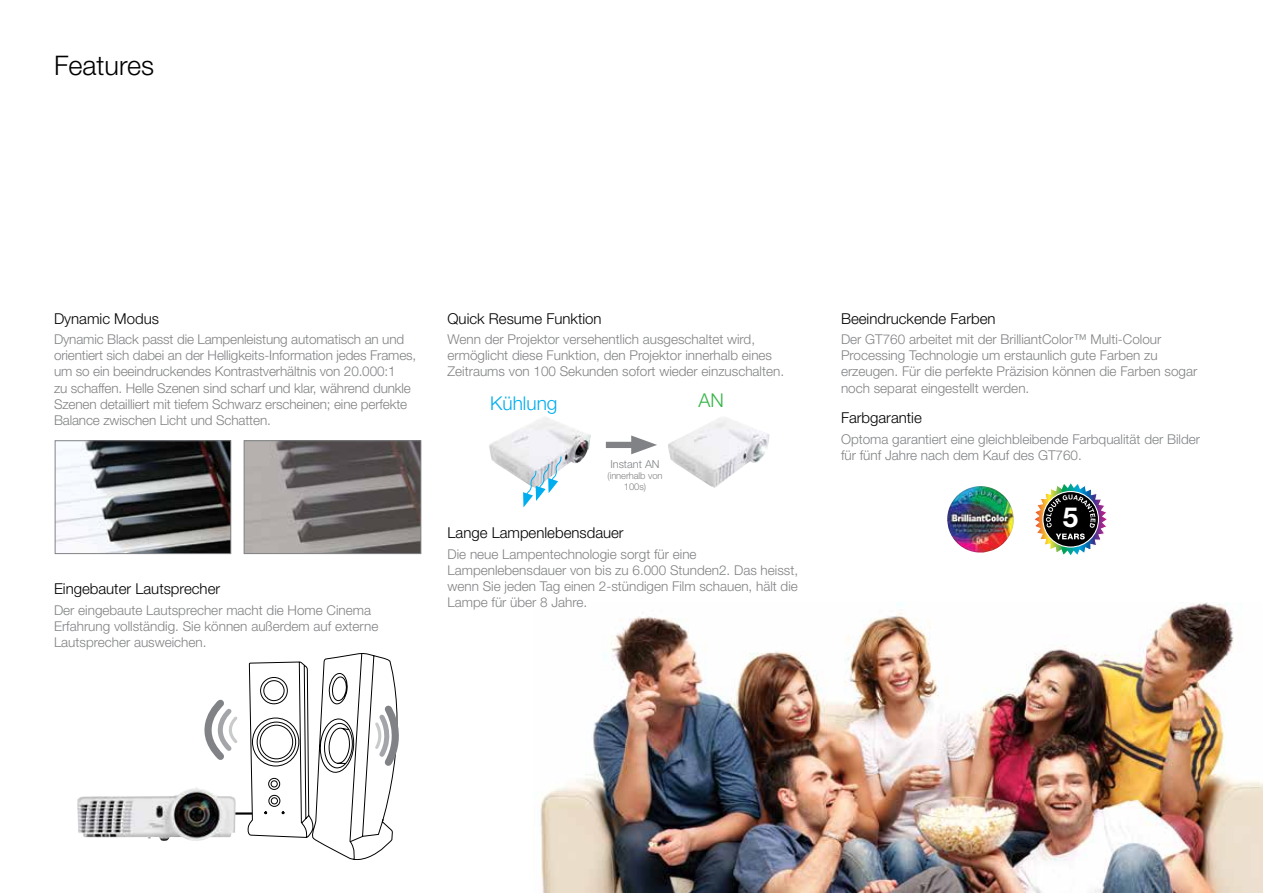
<style>
.page{position:relative;width:1263px;height:893px;background:#fff}
.page>*{position:absolute;margin:0;border:0;box-sizing:border-box;transform-origin:0 0}
.t1{font:700 27.6px "Helvetica Neue";color:#fff}
.t2{font:300 27px "Helvetica Neue";color:#000}
.t3{font:300 19.05px "Helvetica Neue";color:#00aeef}
.t4{font:300 19.05px "Helvetica Neue";color:#39b54a}
.t5{font:300 15px "Helvetica Neue";color:#000}
.t6{font:300 13.5px/16.2px "Helvetica Neue";color:#808285}
.t7{font:300 10.95px "Helvetica Neue";color:#808285}
.t8{font:300 9.45px/10.9px "Helvetica Neue";letter-spacing:-.01em;color:#808285;text-align:center}
</style>
<div class="page">
<img style="left:540px;top:603px;width:723px;height:290px">
<img style="left:246px;top:442px;width:173px;height:110px">
<div style="left:244px;top:440px;width:177px;height:114px;border:1px solid #808285"></div>
<img style="left:57px;top:442px;width:172px;height:110px">
<div style="left:55px;top:440px;width:176px;height:114px;border:1px solid #808285"></div>
<hr style="left:227px;top:812px;width:25px;height:3px;background:#000">
<img style="left:77px;top:787px;width:159px;height:54px">
<svg style="left:204px;top:699px;width:34px;height:61px"></svg>
<svg style="left:248px;top:653px;width:151px;height:207px"></svg>
<img style="left:668px;top:418px;width:102px;height:70px">
<img style="left:489px;top:417px;width:102px;height:64px">
<svg style="left:523px;top:456px;width:38px;height:51px"></svg>
<div style="left:606px;top:442px;width:36px;height:6px;background:#808285"></div>
<svg style="left:631px;top:435px;width:26px;height:19px"></svg>
<img style="left:947px;top:486px;width:67px;height:67px">
<img style="left:1035px;top:483px;width:72px;height:73px">
<h2 class="t2" style="left:54px;top:49px;width:102px">Features</h2>
<p class="t5" style="left:54px;top:309px;width:107px">Dynamic Modus</p>
<p class="t6" style="left:54px;top:331px;width:364px">Dynamic Black passt die Lampenleistung automatisch an und orientiert sich dabei an der Helligkeits-Information jedes Frames, um so ein beeindruckendes Kontrastverhältnis von 20.000:1<br>zu schaffen. Helle Szenen sind scharf und klar, während dunkle Szenen detailliert mit tiefem Schwarz erscheinen; eine perfekte Balance zwischen Licht und Schatten.</p>
<p class="t5" style="left:54px;top:580px;width:168px">Eingebauter Lautsprecher</p>
<p class="t6" style="left:54px;top:601px;width:326px">Der eingebaute Lautsprecher macht die Home Cinema<br>Erfahrung vollständig. Sie können außerdem auf externe<br>Lautsprecher ausweichen.</p>
<p class="t5" style="left:447px;top:309px;width:156px">Quick Resume Funktion</p>
<p class="t6" style="left:447px;top:331px;width:338px">Wenn der Projektor versehentlich ausgeschaltet wird, ermöglicht diese Funktion, den Projektor innerhalb eines<br>Zeitraums von 100 Sekunden sofort wieder einzuschalten.</p>
<h3 class="t3" style="left:490px;top:391px;width:69px">Kühlung</h3>
<h3 class="t4" style="left:699px;top:388px;width:27px">AN</h3>
<p class="t7" style="left:610px;top:457px;width:51px">Instant AN</p>
<p class="t8" style="left:607px;top:470px;width:57px">(innerhalb von<br>100s)</p>
<p class="t5" style="left:447px;top:524px;width:178px">Lange Lampenlebensdauer</p>
<p class="t6" style="left:447px;top:545px;width:352px">Die neue Lampentechnologie sorgt für eine Lampenlebensdauer von bis zu 6.000 Stunden2. Das heisst, wenn Sie jeden Tag einen 2-stündigen Film schauen, hält die Lampe für über 8 Jahre.</p>
<p class="t5" style="left:841px;top:309px;width:156px">Beeindruckende Farben</p>
<p class="t6" style="left:841px;top:331px;width:358px">Der GT760 arbeitet mit der BrilliantColor™ Multi-Colour Processing Technologie um erstaunlich gute Farben zu erzeugen. Für die perfekte Präzision können die Farben sogar noch separat eingestellt werden.</p>
<p class="t5" style="left:841px;top:409px;width:82px">Farbgarantie</p>
<p class="t6" style="left:841px;top:431px;width:361px">Optoma garantiert eine gleichbleibende Farbqualität der Bilder für fünf Jahre nach dem Kauf des GT760.</p>
<h1 class="t1" style="left:1063px;top:500px;width:17px">5</h1>
</div>
